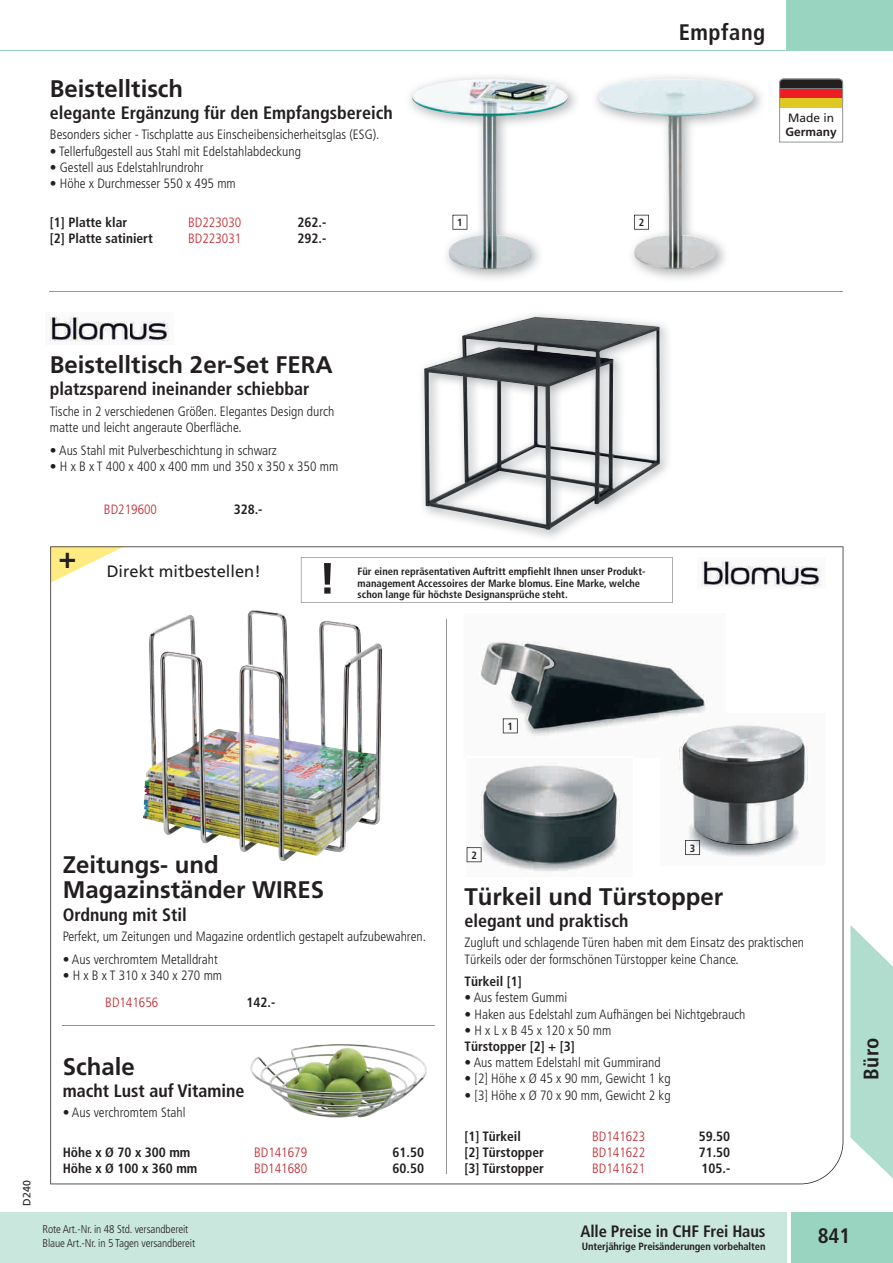
<style>
.page{position:relative;width:893px;height:1263px;background:#fff}
.page>*{position:absolute;margin:0;border:0;box-sizing:border-box;transform-origin:0 0}
.t1{font:700 24px/25.5px "Frutiger LT";color:#231f20}
.t2{font:700 condensed 22.5px "Frutiger LT";letter-spacing:.025em;color:#231f20}
.t3{font:700 condensed 21px "Frutiger LT";letter-spacing:.015em;color:#231f20}
.t4{font:700 condensed 18px "Frutiger LT";color:#231f20}
.t5{font:700 condensed 16.5px "Frutiger LT";letter-spacing:-.01em;color:#231f20}
.t6{font:16.5px "Frutiger LT";color:#231f20}
.t7{font:300 condensed 13.5px/16.2px "Frutiger LT";color:#231f20}
.t8{font:700 condensed 13.5px "Frutiger LT";color:#231f20}
.t9{font:300 condensed 13.5px "Frutiger LT";color:#c0262d}
.t10{font:700 12px "Frutiger LT";color:#231f20}
.t11{font:12px "Frutiger LT";color:#231f20}
.t12{font:300 condensed 11.25px/13.5px "Frutiger LT";letter-spacing:-.01em;color:#231f20}
.t13{font:700 condensed 10.5px/11.2px "Frutiger LT";color:#231f20}
.t14{font:10.5px "Frutiger LT";color:#231f20}
</style>
<div class="page">
<img style="left:410px;top:79px;width:158px;height:191px">
<img style="left:595px;top:79px;width:160px;height:191px">
<img style="left:424px;top:317px;width:236px;height:213px">
<img style="left:49px;top:316px;width:120px;height:26px">
<hr style="left:50px;top:291px;width:793px;height:1px;background:#939598">
<svg style="left:779px;top:79px;width:64px;height:63px"></svg>
<svg style="left:452px;top:215px;width:15px;height:15px"></svg>
<svg style="left:634px;top:215px;width:15px;height:15px"></svg>
<svg style="left:50px;top:546px;width:793px;height:638px"></svg>
<svg style="left:301px;top:557px;width:372px;height:46px"></svg>
<div style="left:0;top:1212px;width:787px;height:51px;background:#cae7dd"></div>
<div style="left:791px;top:1212px;width:102px;height:51px;background:#98d4c0"></div>
<svg style="left:850px;top:925px;width:43px;height:253px"></svg>
<div style="left:787px;top:0;width:106px;height:51px;background:#98d4c0"></div>
<hr style="left:0;top:50px;width:787px;height:1px;background:#98d4c0">
<h1 class="t1" style="left:50px;top:76px;width:135px">Beistelltisch</h1>
<h3 class="t4" style="left:50px;top:102px;width:344px">elegante Ergänzung für den Empfangsbereich</h3>
<p class="t7" style="left:50px;top:127px;width:331px">Besonders sicher - Tischplatte aus Einscheibensicherheitsglas (ESG).</p>
<p class="t7" style="left:50px;top:143px;width:253px">• Tellerfußgestell aus Stahl mit Edelstahlabdeckung</p>
<p class="t7" style="left:50px;top:159px;width:155px">• Gestell aus Edelstahlrundrohr</p>
<p class="t7" style="left:50px;top:175px;width:187px">• Höhe x Durchmesser 550 x 495 mm</p>
<p class="t8" style="left:50px;top:214px;width:79px">[1] Platte klar</p>
<p class="t9" style="left:188px;top:215px;width:55px">BD223030</p>
<p class="t8" style="left:298px;top:214px;width:30px">262.-</p>
<p class="t8" style="left:50px;top:230px;width:104px">[2] Platte satiniert</p>
<p class="t9" style="left:188px;top:231px;width:55px">BD223031</p>
<p class="t8" style="left:298px;top:230px;width:30px">292.-</p>
<p class="t13" style="left:457px;top:217px;width:7px">1</p>
<p class="t13" style="left:639px;top:217px;width:7px">2</p>
<h2 class="t2" style="left:679px;top:19px;width:88px">Empfang</h2>
<p class="t11" style="left:788px;top:111px;width:48px">Made in</p>
<p class="t10" style="left:785px;top:125px;width:53px">Germany</p>
<h1 class="t1" style="left:50px;top:352px;width:284px">Beistelltisch 2er-Set FERA</h1>
<h3 class="t4" style="left:50px;top:378px;width:261px">platzsparend ineinander schiebbar</h3>
<p class="t7" style="left:50px;top:403px;width:286px">Tische in 2 verschiedenen Größen. Elegantes Design durch matte und leicht angeraute Oberfläche.</p>
<p class="t7" style="left:50px;top:442px;width:228px">• Aus Stahl mit Pulverbeschichtung in schwarz</p>
<p class="t7" style="left:50px;top:458px;width:290px">• H x B x T 400 x 400 x 400 mm und 350 x 350 x 350 mm</p>
<p class="t9" style="left:104px;top:502px;width:55px">BD219600</p>
<p class="t8" style="left:234px;top:501px;width:30px">328.-</p>
<p class="t6" style="left:58px;top:561px;width:204px"><sup>+</sup> Direkt mitbestellen!</p>
<p class="t13" style="left:358px;top:566px;width:289px">Für einen repräsentativen Auftritt empfiehlt Ihnen unser Produkt&shy;management Accessoires der Marke blomus. Eine Marke, welche schon lange für höchste Designansprüche steht.</p>
<p class="t13" style="left:508px;top:721px;width:7px">1</p>
<p class="t14" style="left:21px;top:1205px;width:27px;rotate:-90deg">D240</p>
<h1 class="t1" style="left:63px;top:852px;width:263px">Zeitungs- und<br>Magazinständer WIRES</h1>
<h3 class="t4" style="left:63px;top:903px;width:126px">Ordnung mit Stil</h3>
<p class="t7" style="left:63px;top:928px;width:365px">Perfekt, um Zeitungen und Magazine ordentlich gestapelt aufzubewahren.</p>
<p class="t7" style="left:63px;top:951px;width:157px">• Aus verchromtem Metalldraht</p>
<p class="t7" style="left:63px;top:967px;width:161px">• H x B x T 310 x 340 x 270 mm</p>
<p class="t9" style="left:105px;top:995px;width:55px">BD141656</p>
<p class="t8" style="left:246px;top:995px;width:30px">142.-</p>
<h1 class="t1" style="left:63px;top:1054px;width:74px">Schale</h1>
<h3 class="t4" style="left:63px;top:1080px;width:183px">macht Lust auf Vitamine</h3>
<p class="t7" style="left:63px;top:1105px;width:124px">• Aus verchromtem Stahl</p>
<p class="t8" style="left:63px;top:1144px;width:129px">Höhe x Ø 70 x 300 mm</p>
<p class="t9" style="left:254px;top:1145px;width:55px">BD141679</p>
<p class="t8" style="left:393px;top:1144px;width:33px">61.50</p>
<p class="t8" style="left:63px;top:1160px;width:136px">Höhe x Ø 100 x 360 mm</p>
<p class="t9" style="left:254px;top:1161px;width:55px">BD141680</p>
<p class="t8" style="left:393px;top:1160px;width:33px">60.50</p>
<p class="t13" style="left:471px;top:849px;width:7px">2</p>
<p class="t13" style="left:690px;top:842px;width:7px">3</p>
<h1 class="t1" style="left:465px;top:884px;width:260px">Türkeil und Türstopper</h1>
<h3 class="t4" style="left:465px;top:910px;width:165px">elegant und praktisch</h3>
<p class="t7" style="left:465px;top:935px;width:341px">Zugluft und schlagende Türen haben mit dem Einsatz des praktischen<br>Türkeils oder der formschönen Türstopper keine Chance.</p>
<p class="t8" style="left:465px;top:973px;width:59px">Türkeil [1]</p>
<p class="t7" style="left:465px;top:990px;width:104px">• Aus festem Gummi</p>
<p class="t7" style="left:465px;top:1006px;width:282px">• Haken aus Edelstahl zum Aufhängen bei Nichtgebrauch</p>
<p class="t7" style="left:465px;top:1022px;width:148px">• H x L x B 45 x 120 x 50 mm</p>
<p class="t8" style="left:465px;top:1038px;width:112px">Türstopper [2] + [3]</p>
<p class="t7" style="left:465px;top:1054px;width:198px">• Aus mattem Edelstahl mit Gummirand</p>
<p class="t7" style="left:465px;top:1071px;width:208px">• [2] Höhe x Ø 45 x 90 mm, Gewicht 1 kg</p>
<p class="t7" style="left:465px;top:1087px;width:208px">• [3] Höhe x Ø 70 x 90 mm, Gewicht 2 kg</p>
<p class="t8" style="left:465px;top:1128px;width:58px">[1] Türkeil</p>
<p class="t9" style="left:592px;top:1128px;width:55px">BD141623</p>
<p class="t8" style="left:699px;top:1128px;width:33px">59.50</p>
<p class="t8" style="left:465px;top:1144px;width:81px">[2] Türstopper</p>
<p class="t9" style="left:592px;top:1145px;width:55px">BD141622</p>
<p class="t8" style="left:699px;top:1144px;width:33px">71.50</p>
<p class="t8" style="left:465px;top:1160px;width:81px">[3] Türstopper</p>
<p class="t9" style="left:592px;top:1161px;width:55px">BD141621</p>
<p class="t8" style="left:701px;top:1160px;width:30px">105.-</p>
<p class="t12" style="left:43px;top:1223px;width:154px">Rote Art.-Nr. in 48 Std. versandbereit<br>Blaue Art.-Nr. in 5 Tagen versandbereit</p>
<p class="t5" style="left:581px;top:1221px;width:186px">Alle Preise in CHF Frei Haus</p>
<p class="t13" style="left:582px;top:1240px;width:185px">Unterjährige Preisänderungen vorbehalten</p>
<h3 class="t3" style="left:818px;top:1223px;width:34px">841</h3>
<h3 class="t3" style="left:859px;top:1080px;width:44px;rotate:-90deg">Büro</h3>
</div>
